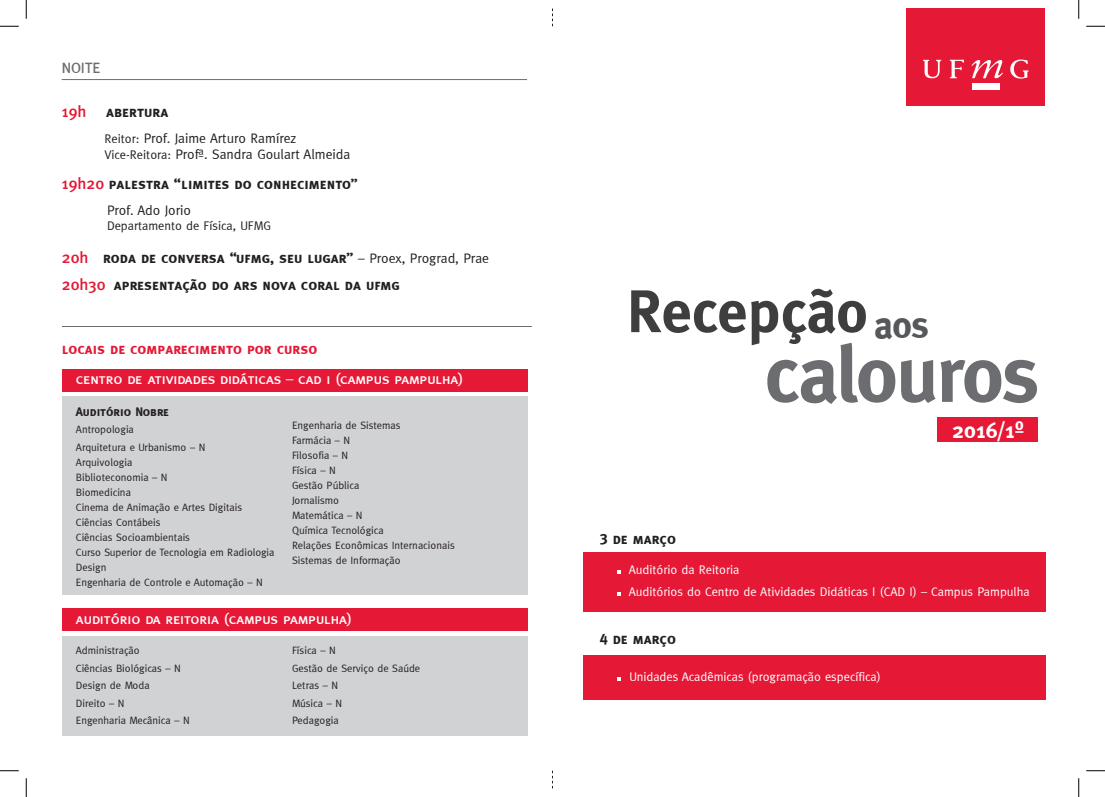
<style>
.page{position:relative;width:1105px;height:797px;background:#fff}
.page>*{position:absolute;margin:0;border:0;box-sizing:border-box;transform-origin:0 0}
.t1{font:700 79.88px "Meta";letter-spacing:-.02em;color:#6c6d70}
.t2{font:700 60px "Meta";color:#3e3e3f}
.t3{font:700 37.5px "Meta";color:#57585a}
.t4{font:700 22px "Meta";color:#fff}
.t5{font:15px "Meta Bold Caps";color:#231f20}
.t6{font:500 15px "Meta Caps";color:#fff}
.t7{font:15px "Meta Bold Caps";color:#e51836}
.t8{font:500 15px "Meta Caps";color:#6c6d70}
.t9{font:13.75px "Meta";color:#231f20}
.t10{font:12.5px "Meta";color:#fff}
.t11{font:12.5px "Meta";color:#231f20}
.t12{font:12.5px "Meta Bold Caps";color:#231f20}
.t13{font:10.62px "Meta";color:#231f20}
.s1{font-family:"Meta Plus";font-weight:500;font-size:16.25px;color:#e51836}
.s2{font-size:12.5px}
.s3{font-family:"Meta";font-size:13.75px}
</style>
<div class="page">
<div style="left:583px;top:552px;width:462px;height:59px;background:#e51836"></div>
<div style="left:583px;top:655px;width:462px;height:44px;background:#e51836"></div>
<div style="left:937px;top:417px;width:101px;height:24px;background:#e51836"></div>
<svg style="left:617px;top:570px;width:4px;height:3px"></svg>
<svg style="left:617px;top:592px;width:4px;height:4px"></svg>
<svg style="left:617px;top:677px;width:4px;height:4px"></svg>
<div style="left:62px;top:609px;width:465px;height:22px;background:#e51836"></div>
<div style="left:62px;top:396px;width:465px;height:198px;background:#d1d2d4"></div>
<div style="left:62px;top:636px;width:465px;height:99px;background:#d1d2d4"></div>
<hr style="left:62px;top:79px;width:465px;height:1px;background:#6c6d70">
<div style="left:62px;top:369px;width:465px;height:22px;background:#e51836"></div>
<hr style="left:62px;top:326px;width:470px;height:1px;background:#6c6d70">
<div style="left:906px;top:9px;width:139px;height:97px;background:#e51836"></div>
<svg style="left:923px;top:60px;width:18px;height:18px"></svg>
<svg style="left:950px;top:60px;width:14px;height:18px"></svg>
<svg style="left:1010px;top:60px;width:19px;height:19px"></svg>
<svg style="left:971px;top:60px;width:32px;height:18px"></svg>
<div style="left:972px;top:83px;width:28px;height:7px;background:#fff"></div>
<svg style="left:552px;top:9px;width:1px;height:17px"></svg>
<svg style="left:552px;top:770px;width:1px;height:18px"></svg>
<svg style="left:0;top:25px;width:19px;height:2px"></svg>
<svg style="left:1086px;top:25px;width:19px;height:2px"></svg>
<svg style="left:0;top:770px;width:19px;height:1px"></svg>
<svg style="left:1086px;top:770px;width:19px;height:1px"></svg>
<svg style="left:25px;top:0;width:2px;height:19px"></svg>
<svg style="left:25px;top:778px;width:2px;height:19px"></svg>
<svg style="left:1078px;top:0;width:1px;height:19px"></svg>
<svg style="left:1078px;top:778px;width:1px;height:19px"></svg>
<p class="t8" style="left:62px;top:59px;width:40px">NOITE</p>
<p class="t5" style="left:62px;top:103px;width:108px"><span class="s1">19h</span> abertura</p>
<p class="t9" style="left:105px;top:130px;width:193px"><span class="s2">Reitor:</span> Prof. Jaime Arturo Ramírez</p>
<p class="t9" style="left:105px;top:146px;width:247px"><span class="s2">Vice-Reitora:</span> Profª. Sandra Goulart Almeida</p>
<p class="t5" style="left:62px;top:175px;width:297px"><span class="s1">19h20</span> palestra “limites do conhecimento”</p>
<p class="t9" style="left:107px;top:202px;width:86px">Prof. Ado Jorio</p>
<p class="t11" style="left:107px;top:219px;width:165px">Departamento de Física, UFMG</p>
<p class="t5" style="left:62px;top:249px;width:429px"><span class="s1">20h</span> roda de conversa “ufmg, seu lugar” <span class="s3">– Proex, Prograd, Prae</span></p>
<p class="t5" style="left:62px;top:276px;width:339px"><span class="s1">20h30</span> apresentação do ars nova coral da ufmg</p>
<p class="t7" style="left:62px;top:340px;width:257px">locais de comparecimento por curso</p>
<p class="t6" style="left:76px;top:370px;width:389px">centro de atividades didáticas – cad i (campus pampulha)</p>
<p class="t12" style="left:76px;top:404px;width:95px">Auditório Nobre</p>
<p class="t13" style="left:76px;top:423px;width:59px">Antropologia</p>
<p class="t13" style="left:76px;top:440px;width:131px">Arquitetura e Urbanismo – N</p>
<p class="t13" style="left:76px;top:455px;width:58px">Arquivologia</p>
<p class="t13" style="left:76px;top:470px;width:93px">Biblioteconomia – N</p>
<p class="t13" style="left:76px;top:485px;width:57px">Biomedicina</p>
<p class="t13" style="left:76px;top:500px;width:168px">Cinema de Animação e Artes Digitais</p>
<p class="t13" style="left:76px;top:515px;width:86px">Ciências Contábeis</p>
<p class="t13" style="left:76px;top:530px;width:116px">Ciências Socioambientais</p>
<p class="t13" style="left:76px;top:545px;width:200px">Curso Superior de Tecnologia em Radiologia</p>
<p class="t13" style="left:76px;top:560px;width:32px">Design</p>
<p class="t13" style="left:76px;top:575px;width:188px">Engenharia de Controle e Automação – N</p>
<p class="t13" style="left:292px;top:419px;width:110px">Engenharia de Sistemas</p>
<p class="t13" style="left:292px;top:434px;width:60px">Farmácia – N</p>
<p class="t13" style="left:292px;top:449px;width:58px">Filosofia – N</p>
<p class="t13" style="left:292px;top:464px;width:45px">Física – N</p>
<p class="t13" style="left:292px;top:479px;width:69px">Gestão Pública</p>
<p class="t13" style="left:292px;top:494px;width:48px">Jornalismo</p>
<p class="t13" style="left:292px;top:509px;width:72px">Matemática – N</p>
<p class="t13" style="left:292px;top:524px;width:93px">Química Tecnológica</p>
<p class="t13" style="left:292px;top:539px;width:164px">Relações Econômicas Internacionais</p>
<p class="t13" style="left:292px;top:554px;width:110px">Sistemas de Informação</p>
<p class="t6" style="left:76px;top:610px;width:277px">auditório da reitoria (campus pampulha)</p>
<p class="t13" style="left:76px;top:644px;width:65px">Administração</p>
<p class="t13" style="left:76px;top:662px;width:106px">Ciências Biológicas – N</p>
<p class="t13" style="left:76px;top:679px;width:75px">Design de Moda</p>
<p class="t13" style="left:76px;top:697px;width:50px">Direito – N</p>
<p class="t13" style="left:76px;top:714px;width:115px">Engenharia Mecânica – N</p>
<p class="t13" style="left:292px;top:644px;width:45px">Física – N</p>
<p class="t13" style="left:292px;top:662px;width:130px">Gestão de Serviço de Saúde</p>
<p class="t13" style="left:292px;top:679px;width:47px">Letras – N</p>
<p class="t13" style="left:292px;top:697px;width:51px">Música – N</p>
<p class="t13" style="left:292px;top:714px;width:48px">Pedagogia</p>
<p class="t2" style="left:627px;top:276px;width:241px">Recepção</p>
<p class="t3" style="left:874px;top:303px;width:56px">aos</p>
<p class="t1" style="left:764px;top:328px;width:276px">calouros</p>
<p class="t4" style="left:952px;top:417px;width:74px">2016/1º</p>
<p class="t5" style="left:600px;top:530px;width:78px">3 de março</p>
<p class="t10" style="left:629px;top:562px;width:112px">Auditório da Reitoria</p>
<p class="t10" style="left:629px;top:584px;width:402px">Auditórios do Centro de Atividades Didáticas I (CAD I) – Campus Pampulha</p>
<p class="t5" style="left:600px;top:630px;width:78px">4 de março</p>
<p class="t10" style="left:629px;top:669px;width:253px">Unidades Acadêmicas (programação específica)</p>
</div>
